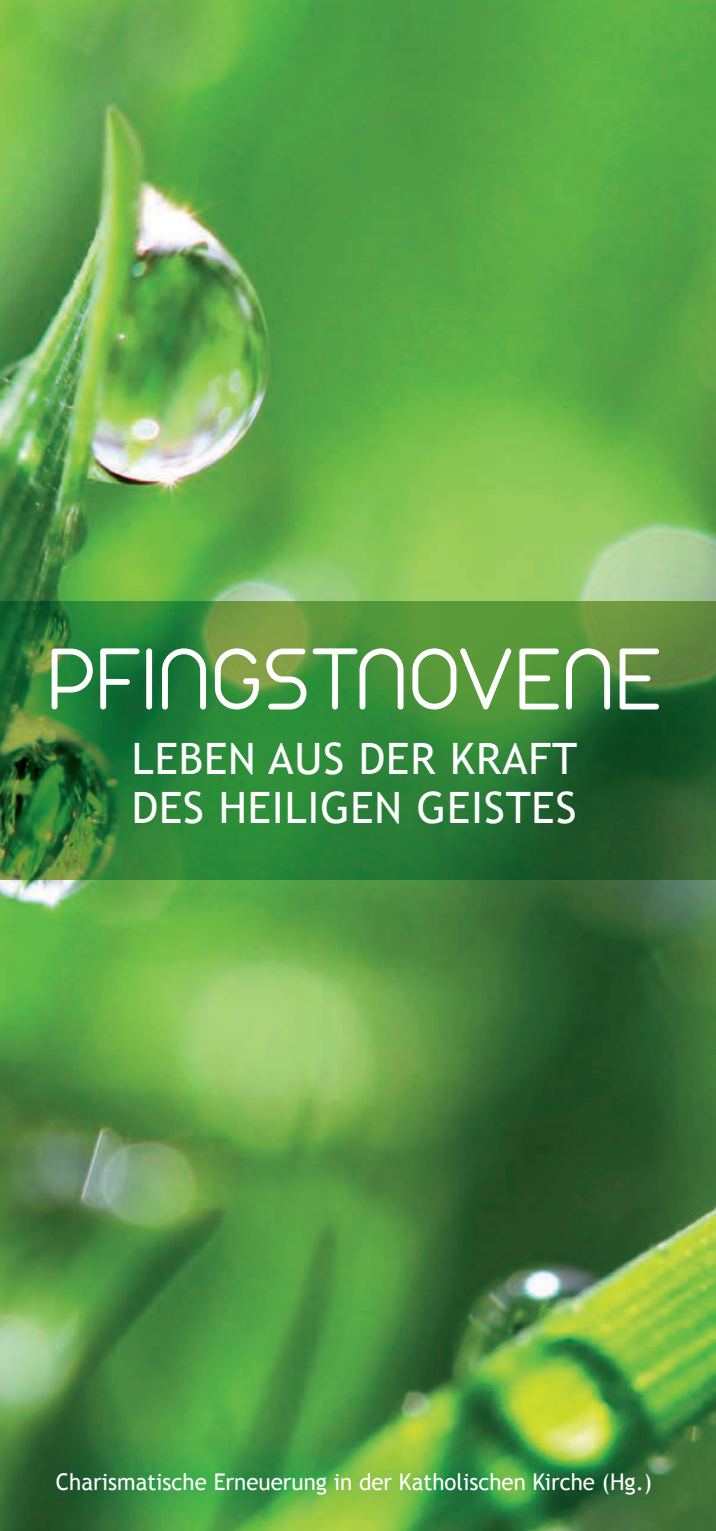
<style>
.page{position:relative;width:716px;height:1531px;background:#fff}
.page>*{position:absolute;margin:0;border:0;box-sizing:border-box;transform-origin:0 0}
.t1{font:300 94.5px "Arista 2.0";letter-spacing:.04em;color:#fff}
.t2{font:43.25px/48.8px "Trebuchet MS";letter-spacing:.02em;color:#fff}
.t3{font:23px "Trebuchet MS";color:#fff}
</style>
<div class="page">
<img style="left:0;top:0;width:716px;height:1531px">
<img style="left:0;top:601px;width:716px;height:278px">
<img style="left:9px;top:1425px;width:690px;height:106px">
<h1 class="t1" style="left:49px;top:621px;width:612px">PFINGSTNOVENE</h1>
<h2 class="t2" style="left:132px;top:734px;width:447px">LEBEN AUS DER KRAFT<br>DES HEILIGEN GEISTES</h2>
<p class="t3" style="left:56px;top:1469px;width:597px">Charismatische Erneuerung in der Katholischen Kirche (Hg.)</p>
</div>
